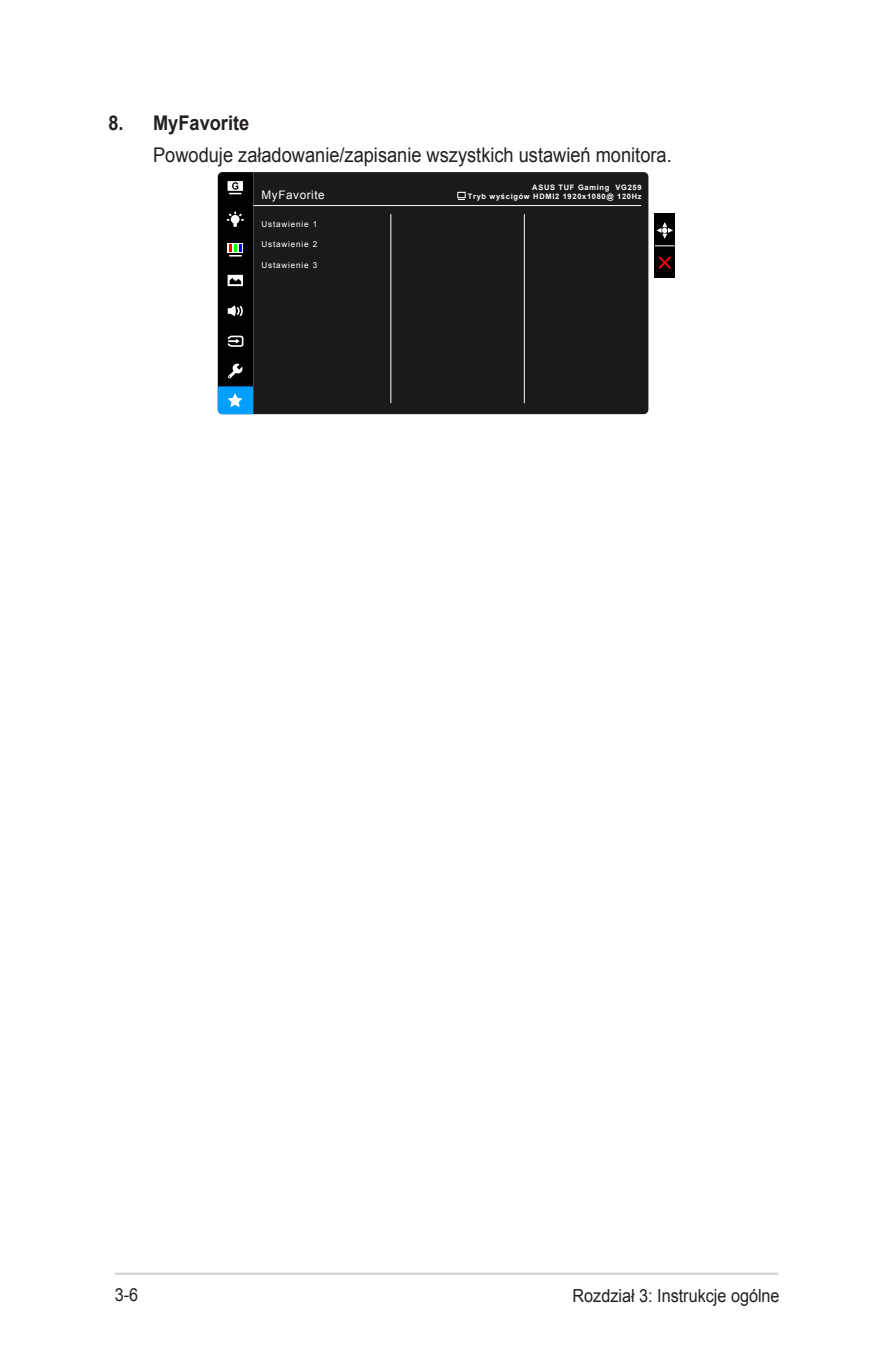
<style>
.page{position:relative;width:893px;height:1346px;background:#fff}
.page>*{position:absolute;margin:0;border:0;box-sizing:border-box;transform-origin:0 0}
.t1{font:20.25px "Arial";color:#231f20;scale:.9 1}
.t2{font:700 20.25px "Arial";color:#231f20;scale:.9 1}
.t3{font:18px "Arial";color:#231f20;scale:.9 1}
.t4{font:11.7px "Arial";letter-spacing:.05em;color:#fff}
.t5{font:8.1px "Arial";letter-spacing:.1em;color:#fff}
.t6{font:700 7.42px/8.8px "Arial";letter-spacing:.09em;color:#fff;text-align:right}
</style>
<div class="page">
<hr style="left:115px;top:1272px;width:663px;height:3px;background:#d1d2d4">
<div style="left:253px;top:172px;width:395px;height:242px;background:#1a1a1a"></div>
<hr style="left:253px;top:205px;width:388px;height:1px;background:#fff">
<hr style="left:390px;top:214px;width:1px;height:189px;background:#fff">
<hr style="left:524px;top:214px;width:1px;height:189px;background:#fff">
<div style="left:655px;top:214px;width:20px;height:64px;background:#000"></div>
<svg style="left:655px;top:245px;width:20px;height:1px"></svg>
<svg style="left:656px;top:222px;width:17px;height:17px"></svg>
<svg style="left:658px;top:256px;width:13px;height:13px"></svg>
<svg style="left:457px;top:192px;width:9px;height:6px"></svg>
<svg style="left:458px;top:193px;width:7px;height:7px"></svg>
<svg style="left:218px;top:172px;width:35px;height:242px;background:#192933"></svg>
<p class="t2" style="left:108px;top:109px;width:158px">8. MyFavorite</p>
<p class="t1" style="left:153px;top:141px;width:578px">Powoduje załadowanie/zapisanie wszystkich ustawień monitora.</p>
<p class="t6" style="left:468px;top:183px;width:175px">ASUS TUF Gaming VG259<br>Tryb wyścigów HDMI2 1920x1080@ 120Hz</p>
<p class="t5" style="left:261px;top:219px;width:57px">Ustawienie 1</p>
<p class="t5" style="left:261px;top:239px;width:57px">Ustawienie 2</p>
<p class="t5" style="left:261px;top:260px;width:57px">Ustawienie 3</p>
<p class="t4" style="left:261px;top:187px;width:65px">MyFavorite</p>
<p class="t3" style="left:115px;top:1282px;width:28px">3-6</p>
<p class="t3" style="left:573px;top:1283px;width:232px">Rozdział 3: Instrukcje ogólne</p>
</div>
